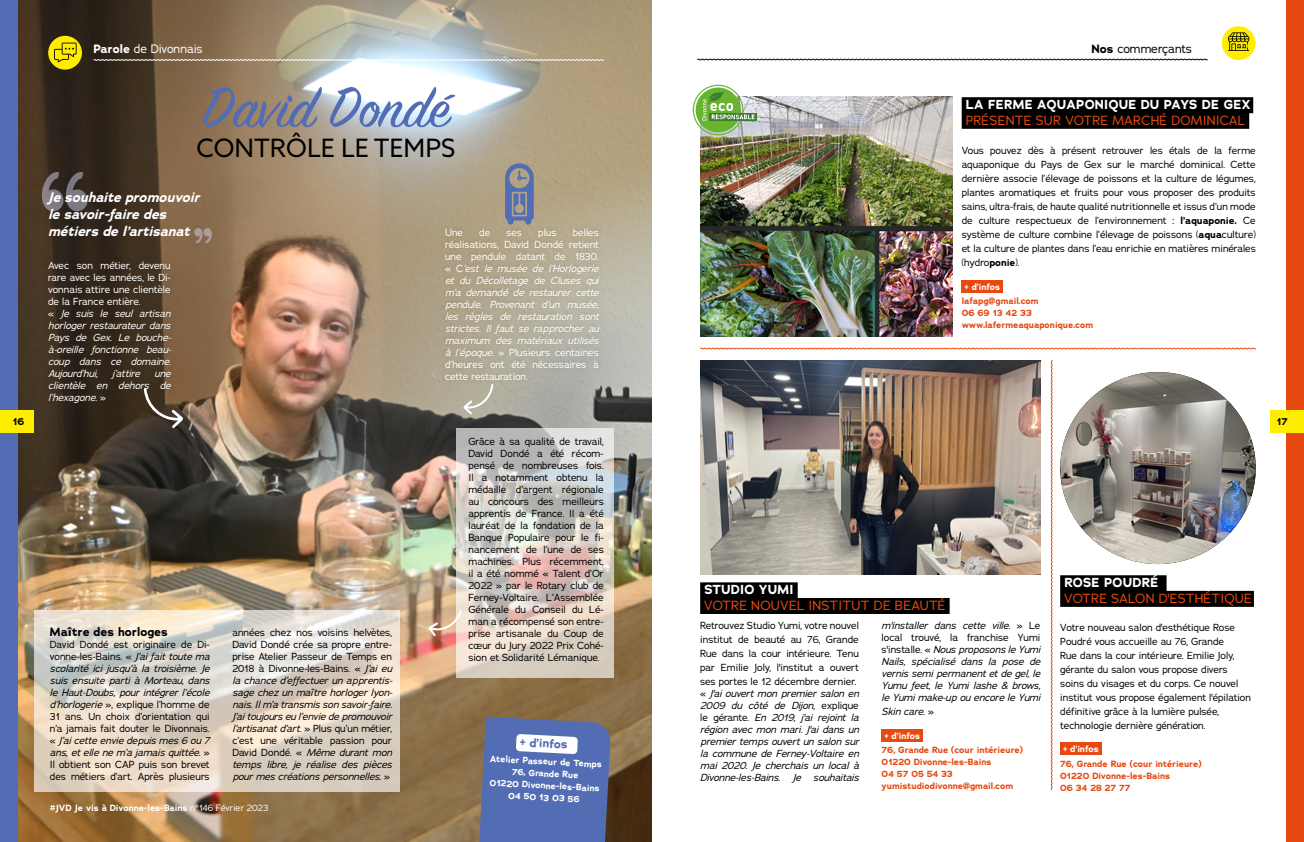
<style>
.page{position:relative;width:1304px;height:842px;background:#fff}
.page>*{position:absolute;margin:0;border:0;box-sizing:border-box;transform-origin:0 0}
.t1{font:62.8px "Sign Painter House Script";color:#526db3}
.t2{font:25.4px "Azo Sans";color:#000}
.t3{font:italic 700 13.8px/16.5px "Adrianna";color:#fff}
.t4{font:13px "Adrianna";letter-spacing:.015em;color:#e74910}
.t5{font:700 13px "Adrianna";letter-spacing:.015em;color:#fff}
.t6{font:12px "Adrianna";color:#fff}
.t7{font:700 12px "Adrianna";color:#000}
.t8{font:12px "Adrianna";letter-spacing:-.005em;color:#000}
.t9{font:700 12px "Adrianna";color:#526db3}
.t10{font:10px/12px "Adrianna";color:#000;text-align:justify}
.t11{font:italic 10px/12px "Adrianna";color:#000;text-align:justify}
.t12{font:italic 10px/12px "Adrianna";color:#fff;text-align:justify}
.t13{font:10px "Adrianna";color:#fff}
.t14{font:700 10px "Adrianna";color:#000}
.t15{font:700 9px/12px "Adrianna";color:#e74910}
.t16{font:700 9px/12px "Adrianna";color:#fff;text-align:center}
.s1{font-weight:700}
.s2{font-style:normal}
.s3{font-style:italic}
.s4{font-weight:400}
</style>
<div class="page">
<div style="left:1287px;top:0;width:17px;height:842px;background:#e74910"></div>
<div style="left:1270px;top:410px;width:34px;height:22px;background:#ffed00"></div>
<img style="left:17px;top:0;width:635px;height:842px">
<div style="left:48px;top:36px;width:34px;height:34px;background:#ffed00;border-radius:50%"></div>
<svg style="left:93px;top:59px;width:511px;height:2px"></svg>
<svg style="left:54px;top:43px;width:23px;height:19px"></svg>
<div style="left:0;top:0;width:17px;height:842px;background:#526db3"></div>
<div style="left:0;top:410px;width:34px;height:22px;background:#ffed00"></div>
<svg style="left:34px;top:610px;width:366px;height:181px;background:#e2d8cc"></svg>
<svg style="left:42px;top:172px;width:47px;height:39px;background:#5d5656"></svg>
<svg style="left:194px;top:228px;width:18px;height:15px"></svg>
<div style="left:440px;top:223px;width:165px;height:162px;background:#3d280d;opacity:.2"></div>
<div style="left:43px;top:256px;width:134px;height:152px;background:#3d280d;opacity:.5"></div>
<svg style="left:464px;top:384px;width:29px;height:30px"></svg>
<svg style="left:144px;top:388px;width:39px;height:40px;background:#635547"></svg>
<svg style="left:479px;top:717px;width:132px;height:125px;background:#6075ae"></svg>
<img style="left:1060px;top:372px;width:196px;height:192px">
<div style="left:1060px;top:575px;width:107px;height:16px;background:#000"></div>
<div style="left:1060px;top:591px;width:194px;height:16px;background:#000"></div>
<div style="left:1060px;top:742px;width:42px;height:13px;background:#e74910"></div>
<div style="left:962px;top:97px;width:291px;height:16px;background:#000"></div>
<div style="left:962px;top:113px;width:287px;height:16px;background:#000"></div>
<div style="left:962px;top:280px;width:41px;height:12px;background:#e74910"></div>
<div style="left:882px;top:729px;width:41px;height:12px;background:#e74910"></div>
<img style="left:700px;top:96px;width:252px;height:240px">
<img style="left:700px;top:360px;width:340px;height:215px">
<svg style="left:700px;top:348px;width:556px;height:1px"></svg>
<svg style="left:1051px;top:360px;width:2px;height:430px"></svg>
<div style="left:700px;top:582px;width:98px;height:16px;background:#000"></div>
<div style="left:700px;top:598px;width:250px;height:16px;background:#000"></div>
<div style="left:1222px;top:26px;width:34px;height:34px;background:#ffed00;border-radius:50%"></div>
<svg style="left:697px;top:59px;width:511px;height:1px"></svg>
<svg style="left:1228px;top:32px;width:21px;height:19px"></svg>
<svg style="left:505px;top:163px;width:29px;height:62px;background:#7782a0"></svg>
<svg style="left:456px;top:428px;width:157px;height:250px;background:#d6cdc6"></svg>
<svg style="left:428px;top:610px;width:34px;height:26px"></svg>
<div style="left:696px;top:88px;width:45px;height:44px;background:#69b42e;border-radius:50%"></div>
<div style="left:693px;top:85px;width:50px;height:50px;border:1px solid #69b42e;border-radius:50%"></div>
<div style="left:710px;top:113px;width:47px;height:8px;background:#3b7d32"></div>
<svg style="left:702px;top:92px;width:53px;height:28px"></svg>
<p class="t14" style="left:13px;top:415px;width:13px">16</p>
<p class="t6" style="left:94px;top:41px;width:111px"><span class="s1">Parole</span> de Divonnais</p>
<h1 class="t1" style="left:202px;top:78px;width:249px">David Dondé</h1>
<h2 class="t2" style="left:197px;top:131px;width:260px">CONTRÔLE LE TEMPS</h2>
<h3 class="t3" style="left:48px;top:190px;width:153px">Je souhaite promouvoir le savoir-faire des métiers de l’artisanat</h3>
<p class="t12" style="left:445px;top:226px;width:155px;text-indent:128px"><span class="s2">belles réalisations, David Dondé retient une pendule datant de 1830. « C</span>’est le musée de l’Horlogerie et du Décolletage de Cluses qui m’a demandé de restaurer cette pendule. Provenant d’un musée, les règles de restauration sont strictes. Il faut se rapprocher au maximum des matériaux utilisés à l’époque. <span class="s2">» Plusieurs centaines d’heures ont été nécessaires à cette restauration.</span></p>
<p class="t13" style="left:445px;top:226px;width:20px">Une</p>
<p class="t13" style="left:479px;top:226px;width:13px">de</p>
<p class="t13" style="left:507px;top:226px;width:17px">ses</p>
<p class="t13" style="left:538px;top:226px;width:20px">plus</p>
<p class="t12" style="left:48px;top:260px;width:125px;text-align:left"><span class="s2">Avec son métier, devenu rare avec les années, le Di&shy;vonnais attire une clientèle de la France entière.<br>«</span> Je suis le seul artisan horloger restaurateur dans<br>Pays de Gex. Le bouche&shy;à-oreille fonctionne beau&shy;coup dans ce domaine.<br>Aujourd’hui,</p>
<p class="t12" style="left:112px;top:368px;width:29px">j’attire</p>
<p class="t12" style="left:48px;top:368px;width:124px;text-indent:106px">une clientèle en dehors de l’hexagone. <span class="s2">»</span></p>
<p class="t7" style="left:50px;top:624px;width:119px">Maître des horloges</p>
<p class="t10" style="left:50px;top:638px;width:161px">David Dondé est originaire de Di&shy;vonne-les-Bains. « <span class="s3">J’ai fait toute ma scolarité ici jusqu’à la troisième. Je suis ensuite parti à Morteau, dans le Haut-Doubs, pour intégrer l’école d’horlogerie</span> », explique l’homme de 31 ans. Un choix d’orientation qui n’a jamais fait douter le Divonnais. « <span class="s3">J’ai cette envie depuis mes 6 ou 7 ans, et elle ne m’a jamais quittée.</span> » Il obtient son CAP puis son brevet des métiers d’art. Après plusieurs</p>
<p class="t11" style="left:232px;top:626px;width:162px"><span class="s2">années chez nos voisins helvètes, David Dondé crée sa propre entre&shy;prise Atelier Passeur de Temps en 2018 à Divonne-les-Bains. «</span> J’ai eu la chance d’effectuer un apprentis&shy;sage chez un maître horloger lyon&shy;nais. Il m’a transmis son savoir-faire.<br>J’ai toujours eu l’envie de promouvoir l’artisanat d’art. <span class="s2">» Plus qu’un métier, c’est une véritable passion pour David Dondé. «</span> Même durant mon temps libre, je réalise des pièces pour mes créations personnelles. <span class="s2">»</span></p>
<p class="t16" style="left:50px;top:802px;width:220px">#JVD Je vis à Divonne-les-Bains <span class="s4">n°146 Février 2023</span></p>
<p class="t10" style="left:468px;top:435px;width:137px">Grâce à sa qualité de travail, David Dondé a été récom&shy;pensé de nombreuses fois.<br>Il a notamment obtenu la médaille d’argent régionale au concours des meilleurs apprentis de France. Il a été lauréat de la fondation de la Banque Populaire pour le fi&shy;nancement de l’une de ses machines. Plus récemment, il a été nommé « Talent d’Or 2022 » par le Rotary club de Ferney-Voltaire. L’Assemblée Générale du Conseil du Lé&shy;man a récompensé son entre&shy;prise artisanale du Coup de cœur du Jury 2022 Prix Cohé&shy;sion et Solidarité Lémanique.</p>
<p class="t9" style="left:520px;top:734px;width:49px;rotate:3deg">+ d’infos</p>
<p class="t16" style="left:490px;top:752px;width:113px;rotate:3deg">Atelier Passeur de Temps<br>76, Grande Rue<br>01220 Divonne-les-Bains<br>04 50 13 03 56</p>
<p class="t8" style="left:1091px;top:41px;width:102px"><span class="s1">Nos</span> commerçants</p>
<h3 class="t5" style="left:966px;top:96px;width:286px">LA FERME AQUAPONIQUE DU PAYS DE GEX</h3>
<h3 class="t4" style="left:966px;top:112px;width:281px">PRÉSENTE SUR VOTRE MARCHÉ DOMINICAL</h3>
<p class="t10" style="left:962px;top:144px;width:296px;line-height:14px">Vous pouvez dès à présent retrouver les étals de la ferme aquaponique du Pays de Gex sur le marché dominical. Cette dernière associe l’élevage de poissons et la culture de légumes, plantes aromatiques et fruits pour vous proposer des produits sains, ultra-frais, de haute qualité nutritionnelle et issus d’un mode de culture respectueux de l’environnement : <span class="s1">l’aquaponie.</span> Ce système de culture combine l’élevage de poissons (<span class="s1">aqua</span>culture) et la culture de plantes dans l’eau enrichie en matières minérales (hydro<span class="s1">ponie</span>).</p>
<p class="t16" style="left:964px;top:280px;width:37px">+ d’infos</p>
<p class="t15" style="left:962px;top:295px;width:133px">lafapg@gmail.com<br>06 69 13 42 33 www.lafermeaquaponique.com</p>
<p class="t14" style="left:1277px;top:415px;width:12px">17</p>
<h3 class="t5" style="left:704px;top:581px;width:91px">STUDIO YUMI</h3>
<h3 class="t4" style="left:704px;top:597px;width:243px">VOTRE NOUVEL INSTITUT DE BEAUTÉ</h3>
<p class="t10" style="left:700px;top:619px;width:160px;line-height:14px">Retrouvez Studio Yumi, votre nouvel institut de beauté au 76, Grande Rue dans la cour intérieure. Tenu par Emilie Joly, l'institut a ouvert ses portes le 12 décembre dernier.</p>
<p class="t11" style="left:700px;top:688px;width:160px"><span class="s2">«</span> J'ai ouvert mon premier salon en 2009 du côté de Dijon<span class="s2">, explique le gérante.</span> En 2019, j'ai rejoint la région avec mon mari. J'ai dans un premier temps ouvert un salon sur la commune de Ferney-Voltaire en mai 2020. Je cherchais un local à Divonne-les-Bains. Je souhaitais</p>
<p class="t11" style="left:882px;top:620px;width:160px">m'installer dans cette ville. <span class="s2">» Le local trouvé, la franchise Yumi s'installe. «</span> Nous proposons le Yumi Nails, spécialisé dans la pose de vernis semi permanent et de gel, le Yumu feet, le Yumi lashe &amp; brows, le Yumi make-up ou encore le Yumi</p>
<p class="t11" style="left:882px;top:706px;width:54px">Skin care. <span class="s2">»</span></p>
<p class="t16" style="left:884px;top:729px;width:37px">+ d’infos</p>
<p class="t15" style="left:882px;top:744px;width:143px">76, Grande Rue (cour intérieure)<br>01220 Divonne-les-Bains<br>04 57 05 54 33 yumistudiodivonne@gmail.com</p>
<h3 class="t5" style="left:1064px;top:574px;width:95px">ROSE POUDRÉ</h3>
<h3 class="t4" style="left:1064px;top:590px;width:189px">VOTRE SALON D'ESTHÉTIQUE</h3>
<p class="t10" style="left:1060px;top:620px;width:192px;line-height:14px;text-align:left">Votre nouveau salon d'esthétique Rose Poudré vous accueille au 76, Grande<br>Rue dans la cour intérieure. Emilie Joly, gérante du salon vous propose divers soins du visages et du corps. Ce nouvel institut vous propose également l'épilation définitive grâce à la lumière pulsée, technologie dernière génération.</p>
<p class="t16" style="left:1063px;top:743px;width:37px">+ d’infos</p>
<p class="t15" style="left:1060px;top:758px;width:143px">76, Grande Rue (cour intérieure)<br>01220 Divonne-les-Bains<br>06 34 28 27 77</p>
</div>
